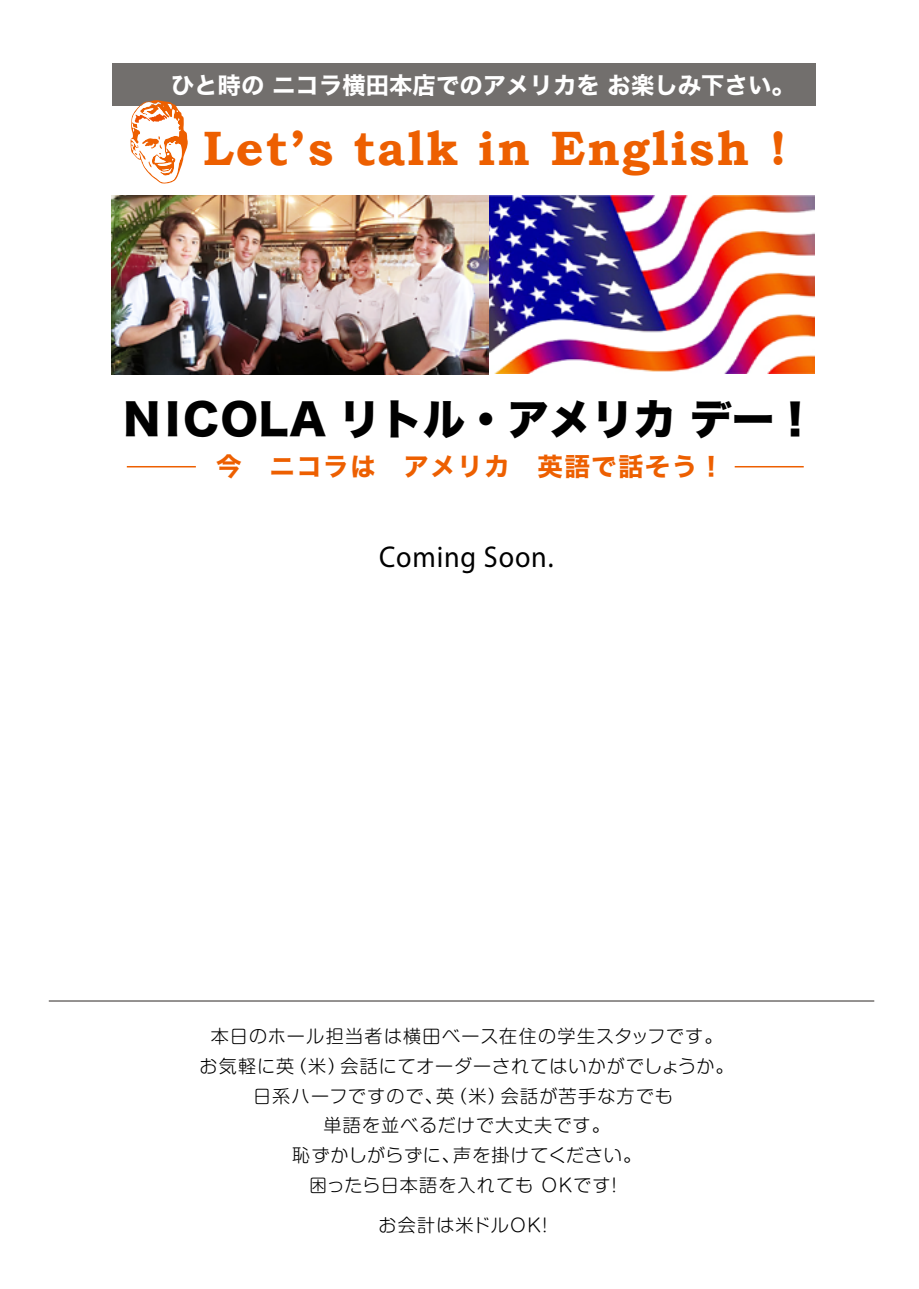
<style>
.page{position:relative;width:919px;height:1289px;background:#fff}
.page>*{position:absolute;margin:0;border:0;box-sizing:border-box;transform-origin:0 0}
.t1{font:700 48.15px "Bookman Old Style";letter-spacing:.04em;color:#ed5f00}
.t2{font:42.15px "Hira Kaku Std N W8";color:#000}
.t3{font:30.15px "Myriad Pro";letter-spacing:.03em;color:#000;scale:.93 1}
.t4{font:25.5px "Hira Kaku Std N W7";letter-spacing:.05em;color:#ed5f00}
.t5{font:23.4px "Hira Kaku Std N W7";color:#fff}
.t6{font:300 18px/29.7px "Shin M Go Pr 6";letter-spacing:.055em;color:#000;text-align:center}
</style>
<div class="page">
<div style="left:112px;top:64px;width:703px;height:42px;background:#726f6d"></div>
<hr style="left:127px;top:466px;width:69px;height:1px;background:#ed5f00">
<hr style="left:734px;top:466px;width:69px;height:1px;background:#ed5f00">
<svg style="left:130px;top:100px;width:58px;height:84px"></svg>
<img style="left:112px;top:195px;width:702px;height:179px">
<hr style="left:49px;top:1000px;width:825px;height:1px;background:#726f6d">
<p class="t5" style="left:171px;top:67px;width:625px">ひと時の ニコラ横田本店でのアメリカを お楽しみ下さい。</p>
<h1 class="t1" style="left:203px;top:120px;width:585px">Let’s talk in English !</h1>
<h2 class="t2" style="left:124px;top:396px;width:694px">NICOLA リトル・アメリカ デー！</h2>
<h3 class="t4" style="left:216px;top:446px;width:509px">今　ニコラは　アメリカ　英語で話そう！</h3>
<h3 class="t3" style="left:379px;top:538px;width:189px">Coming Soon.</h3>
<p class="t6" style="left:199px;top:1020px;width:535px">本日のホール担当者は横田ベース在住の学生スタッフです。<br>お気軽に英（米）会話にてオーダーされてはいかがでしょうか。日系ハーフですので、英（米）会話が苦手な方でも<br>単語を並べるだけで大丈夫です。<br>恥ずかしがらずに、声を掛けてください。<br>困ったら日本語を入れても OKです！</p>
<p class="t6" style="left:378px;top:1209px;width:170px">お会計は米ドルOK!</p>
</div>
